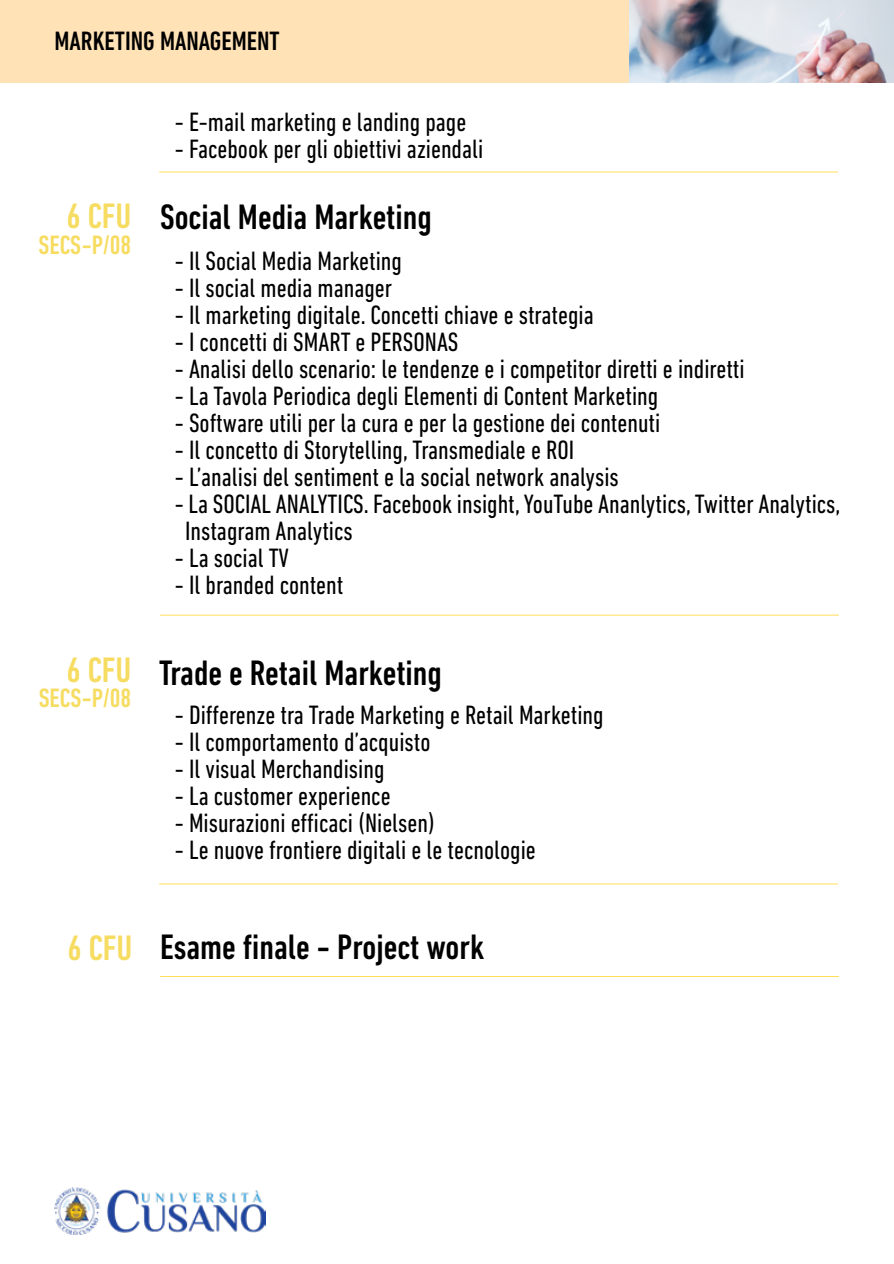
<style>
.page{position:relative;width:894px;height:1264px;background:#fff}
.page>*{position:absolute;margin:0;border:0;box-sizing:border-box;transform-origin:0 0}
.t1{font:500 condensed 36px "DIN Next LT Pro";color:#000}
.t2{font:condensed 27px/27px "DIN Next LT Pro";color:#000}
.t3{font:500 condensed 27px "DIN Next LT Pro";color:#000}
.t4{font:500 condensed 27px "DIN Next LT Pro";color:#f6dc61}
.s1{color:#f6dc61}
</style>
<div class="page">
<img style="left:54px;top:1187px;width:211px;height:47px">
<div style="left:0;top:0;width:893px;height:83px;background:#ffe2b6"></div>
<img style="left:630px;top:0;width:263px;height:83px">
<hr style="left:159px;top:883px;width:678px;height:1px;background:#ffde58">
<hr style="left:160px;top:976px;width:678px;height:1px;background:#ffde58">
<hr style="left:160px;top:614px;width:678px;height:1px;background:#ffde58">
<hr style="left:159px;top:172px;width:678px;height:1px;background:#ffde58">
<p class="t3" style="left:54px;top:25px;width:227px">MARKETING MANAGEMENT</p>
<p class="t2" style="left:175px;top:108px;width:293px">- E-mail marketing e landing page</p>
<p class="t2" style="left:175px;top:135px;width:310px">- Facebook per gli obiettivi aziendali</p>
<h1 class="t1" style="left:66px;top:196px;width:367px"><span class="s1">6 CFU</span> Social Media Marketing</h1>
<p class="t4" style="left:39px;top:229px;width:94px">SECS-P/08</p>
<p class="t2" style="left:175px;top:247px;width:229px">- Il Social Media Marketing</p>
<p class="t2" style="left:175px;top:274px;width:219px">- Il social media manager</p>
<p class="t2" style="left:175px;top:301px;width:420px">- Il marketing digitale. Concetti chiave e strategia</p>
<p class="t2" style="left:175px;top:328px;width:285px">- I concetti di SMART e PERSONAS</p>
<p class="t2" style="left:175px;top:355px;width:571px">- Analisi dello scenario: le tendenze e i competitor diretti e indiretti</p>
<p class="t2" style="left:175px;top:382px;width:485px">- La Tavola Periodica degli Elementi di Content Marketing</p>
<p class="t2" style="left:175px;top:409px;width:487px">- Software utili per la cura e per la gestione dei contenuti</p>
<p class="t2" style="left:175px;top:436px;width:401px">- Il concetto di Storytelling, Transmediale e ROI</p>
<p class="t2" style="left:175px;top:463px;width:445px">- L’analisi del sentiment e la social network analysis</p>
<p class="t2" style="left:185px;top:490px;width:656px;text-indent:-10px">- La SOCIAL ANALYTICS. Facebook insight, YouTube Ananlytics, Twitter Analytics,<br>Instagram Analytics</p>
<p class="t2" style="left:175px;top:544px;width:116px">- La social TV</p>
<p class="t2" style="left:175px;top:571px;width:170px">- Il branded content</p>
<h1 class="t1" style="left:67px;top:652px;width:377px"><span class="s1">6 CFU</span> Trade e Retail Marketing</h1>
<p class="t4" style="left:39px;top:682px;width:94px">SECS-P/08</p>
<p class="t2" style="left:175px;top:701px;width:430px">- Differenze tra Trade Marketing e Retail Marketing</p>
<p class="t2" style="left:175px;top:728px;width:257px">- Il comportamento d’acquisto</p>
<p class="t2" style="left:175px;top:755px;width:211px">- Il visual Merchandising</p>
<p class="t2" style="left:175px;top:782px;width:217px">- La customer experience</p>
<p class="t2" style="left:175px;top:809px;width:261px">- Misurazioni efficaci (Nielsen)</p>
<p class="t2" style="left:175px;top:836px;width:362px">- Le nuove frontiere digitali e le tecnologie</p>
<h1 class="t1" style="left:68px;top:926px;width:418px"><span class="s1">6 CFU</span> Esame finale - Project work</h1>
</div>
